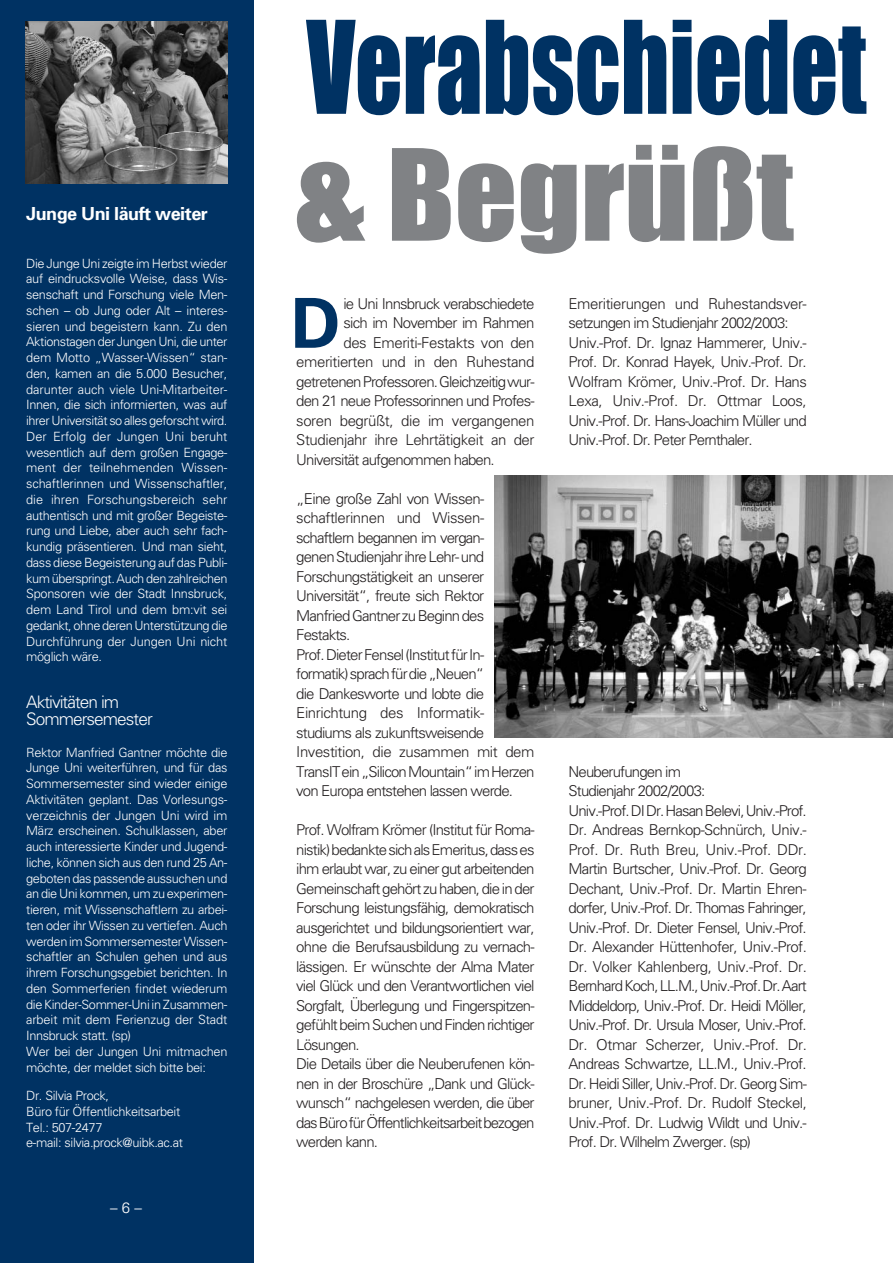
<style>
.page{position:relative;width:893px;height:1263px;background:#fff}
.page>*{position:absolute;margin:0;border:0;box-sizing:border-box;transform-origin:0 0}
.t1{font:118.95px "Impact";color:#003263;scale:.78 1}
.t2{font:117.15px "Impact";color:#808285;scale:1.05 1}
.t3{font:700 69px "Univers";color:#003263}
.t4{font:700 18px "Univers";letter-spacing:-.03em;color:#fff}
.t5{font:300 17.25px/17.2px "Univers";letter-spacing:-.055em;color:#fff}
.t6{font:300 15px/19.5px "Univers";letter-spacing:-.055em;color:#231f20}
.t7{font:300 15px "Univers";letter-spacing:-.03em;color:#231f20}
.t8{font:300 15px "Univers";color:#fff}
.t9{font:300 12.75px/15.8px "Univers";letter-spacing:-.03em;color:#fff}
</style>
<div class="page">
<div style="left:0;top:0;width:254px;height:1263px;background:#003263"></div>
<img style="left:25px;top:22px;width:202px;height:161px">
<img style="left:495px;top:476px;width:397px;height:262px">
<p class="t4" style="left:26px;top:207px;width:183px">Junge Uni läuft weiter</p>
<p class="t9" style="left:26px;top:256px;width:203px;text-align:justify">Die Junge Uni zeigte im Herbst wieder auf eindrucksvolle Weise, dass Wis&shy;senschaft und Forschung viele Men&shy;schen – ob Jung oder Alt – interes&shy;sieren und begeistern kann. Zu den Aktionstagen der Jungen Uni, die unter dem Motto „Wasser-Wissen“ stan&shy;den, kamen an die 5.000 Besucher, darunter auch viele Uni-Mitarbeiter-Innen, die sich informierten, was auf ihrer Universität so alles geforscht wird.<br>Der Erfolg der Jungen Uni beruht wesentlich auf dem großen Engage&shy;ment der teilnehmenden Wissen&shy;schaftlerinnen und Wissenschaftler, die ihren Forschungsbereich sehr authentisch und mit großer Begeiste&shy;rung und Liebe, aber auch sehr fach&shy;kundig präsentieren. Und man sieht, dass diese Begeisterung auf das Publi&shy;kum überspringt. Auch den zahlreichen Sponsoren wie der Stadt Innsbruck, dem Land Tirol und dem bm:vit sei gedankt, ohne deren Unterstützung die Durchführung der Jungen Uni nicht möglich wäre.</p>
<p class="t5" style="left:26px;top:695px;width:128px">Aktivitäten im<br>Sommersemester</p>
<p class="t9" style="left:26px;top:745px;width:203px">Rektor Manfried Gantner möchte die Junge Uni weiterführen, und für das Sommersemester sind wieder einige Aktivitäten geplant. Das Vorlesungs&shy;verzeichnis der Jungen Uni wird im März erscheinen. Schulklassen, aber auch interessierte Kinder und Jugend&shy;liche, können sich aus den rund 25 An&shy;geboten das passende aussuchen und an die Uni kommen, um zu experimen&shy;tieren, mit Wissenschaftlern zu arbei&shy;ten oder ihr Wissen zu vertiefen. Auch werden im Sommersemester Wissen&shy;schaftler an Schulen gehen und aus ihrem Forschungsgebiet berichten. In den Sommerferien findet wiederum die Kinder-Sommer-Uni in Zusammen&shy;arbeit mit dem Ferienzug der Stadt Innsbruck statt. (sp)<br>Wer bei der Jungen Uni mitmachen möchte, der meldet sich bitte bei:</p>
<p class="t9" style="left:26px;top:1089px;width:158px">Dr. Silvia Prock,<br>Büro für Öffentlichkeitsarbeit<br>Tel.: 507-2477<br>e-mail: silvia.prock@uibk.ac.at</p>
<p class="t8" style="left:110px;top:1202px;width:33px">– 6 –</p>
<h1 class="t1" style="left:306px;top:29px;width:719px">Verabschiedet</h1>
<h2 class="t2" style="left:295px;top:157px;width:476px">&amp; Begrüßt</h2>
<h3 class="t3" style="left:291px;top:298px;width:51px">D</h3>
<p class="t6" style="left:343px;top:295px;width:193px">ie Uni Innsbruck verabschiedete</p>
<p class="t6" style="left:343px;top:315px;width:193px">sich im November im Rahmen</p>
<p class="t7" style="left:343px;top:337px;width:193px">des Emeriti-Festakts von den</p>
<p class="t7" style="left:296px;top:356px;width:240px">emeritierten und in den Ruhestand</p>
<p class="t6" style="left:296px;top:373px;width:240px">getretenen Professoren. Gleichzeitig wur-</p>
<p class="t6" style="left:296px;top:393px;width:240px">den 21 neue Professorinnen und Profes-</p>
<p class="t7" style="left:296px;top:415px;width:240px">soren begrüßt, die im vergangenen</p>
<p class="t7" style="left:296px;top:434px;width:240px">Studienjahr ihre Lehrtätigkeit an der</p>
<p class="t6" style="left:296px;top:451px;width:200px">Universität aufgenommen haben.</p>
<p class="t6" style="left:296px;top:490px;width:240px">„Eine große Zahl von Wissen&shy;schaftlerinnen und Wissen&shy;schaftlern begannen im vergan-<br>genen Studienjahr ihre Lehr- und<br>Forschungstätigkeit an unserer<br>Universität“, freute sich Rektor<br>Manfried Gantner zu Beginn des<br>Festakts.<br>Prof. Dieter Fensel (Institut für In&shy;formatik) sprach für die „Neuen“<br>die Dankesworte und lobte die<br>Einrichtung des Informatik&shy;studiums als zukunftsweisende<br>Investition, die zusammen mit dem<br>TransIT ein „Silicon Mountain“ im Herzen von Europa entstehen lassen werde.</p>
<p class="t6" style="left:296px;top:822px;width:240px">Prof. Wolfram Krömer (Institut für Roma&shy;nistik) bedankte sich als Emeritus, dass es ihm erlaubt war, zu einer gut arbeitenden Gemeinschaft gehört zu haben, die in der Forschung leistungsfähig, demokratisch ausgerichtet und bildungsorientiert war, ohne die Berufsausbildung zu vernach&shy;lässigen. Er wünschte der Alma Mater viel Glück und den Verantwortlichen viel Sorgfalt, Überlegung und Fingerspitzen&shy;gefühlt beim Suchen und Finden richtiger Lösungen.<br>Die Details über die Neuberufenen kön&shy;nen in der Broschüre „Dank und Glück&shy;wunsch“ nachgelesen werden, die über das Büro für Öffentlichkeitsarbeit bezogen werden kann.</p>
<p class="t6" style="left:568px;top:295px;width:240px">Emeritierungen und Ruhestandsver&shy;setzungen im Studienjahr 2002/2003:<br>Univ.-Prof. Dr. Ignaz Hammerer, Univ.- Prof. Dr. Konrad Hayek, Univ.-Prof. Dr.<br>Wolfram Krömer, Univ.-Prof. Dr. Hans Lexa, Univ.-Prof. Dr. Ottmar Loos, Univ.-Prof. Dr. Hans-Joachim Müller und Univ.-Prof. Dr. Peter Pernthaler.</p>
<p class="t6" style="left:568px;top:763px;width:240px">Neuberufungen im<br>Studienjahr 2002/2003:<br>Univ.-Prof. DI Dr. Hasan Belevi, Univ.-Prof.<br>Dr. Andreas Bernkop-Schnürch, Univ.- Prof. Dr. Ruth Breu, Univ.-Prof. DDr.<br>Martin Burtscher, Univ.-Prof. Dr. Georg Dechant, Univ.-Prof. Dr. Martin Ehren&shy;dorfer, Univ.-Prof. Dr. Thomas Fahringer, Univ.-Prof. Dr. Dieter Fensel, Univ.-Prof.<br>Dr. Alexander Hüttenhofer, Univ.-Prof.<br>Dr. Volker Kahlenberg, Univ.-Prof. Dr.<br>Bernhard Koch, LL.M., Univ.-Prof. Dr. Aart Middeldorp, Univ.-Prof. Dr. Heidi Möller, Univ.-Prof. Dr. Ursula Moser, Univ.-Prof.<br>Dr. Otmar Scherzer, Univ.-Prof. Dr.<br>Andreas Schwartze, LL.M., Univ.-Prof.<br>Dr. Heidi Siller, Univ.-Prof. Dr. Georg Sim&shy;bruner, Univ.-Prof. Dr. Rudolf Steckel, Univ.-Prof. Dr. Ludwig Wildt und Univ.- Prof. Dr. Wilhelm Zwerger. (sp)</p>
</div>
